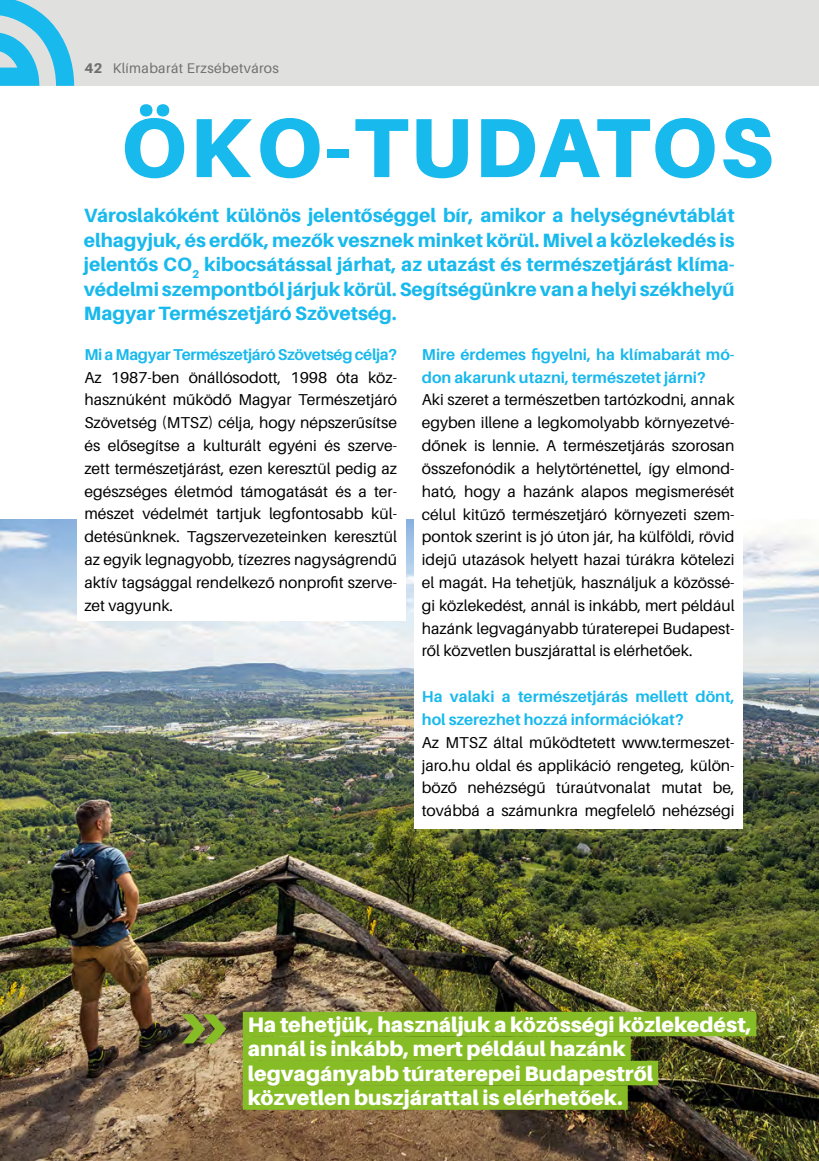
<style>
.page{position:relative;width:819px;height:1161px;background:#fff}
.page>*{position:absolute;margin:0;border:0;box-sizing:border-box;transform-origin:0 0}
.t1{font:900 87.5px "Aileron";color:#86bc25}
.t2{font:900 84px "Aileron";letter-spacing:.04em;color:#18b9ed}
.t3{font:900 21px/24.5px "Aileron";color:#fff}
.t4{font:800 19.25px/24.5px "Aileron";color:#18b9ed;text-align:justify}
.t5{font:15.75px/22.8px "Aileron";color:#000;text-align:justify}
.t6{font:700 15.75px/22.8px "Aileron";color:#18b9ed}
.t7{font:700 15.75px "Aileron";letter-spacing:-.02em;color:#18b9ed}
.t8{font:14px "Aileron";letter-spacing:.025em;color:#706f6f}
.s1{font-weight:800}
</style>
<div class="page">
<img style="left:0;top:519px;width:819px;height:642px">
<div style="left:0;top:0;width:819px;height:86px;background:#e0e0df"></div>
<svg style="left:0;top:0;width:74px;height:86px"></svg>
<div style="left:77px;top:391px;width:329px;height:230px;background:#fff"></div>
<div style="left:414px;top:506px;width:328px;height:322px;background:#fff"></div>
<div style="left:243px;top:1012px;width:513px;height:24px;background:#86bc25"></div>
<div style="left:243px;top:1036px;width:387px;height:25px;background:#86bc25"></div>
<div style="left:243px;top:1061px;width:415px;height:24px;background:#86bc25"></div>
<div style="left:243px;top:1085px;width:384px;height:25px;background:#86bc25"></div>
<p class="t8" style="left:84px;top:60px;width:196px"><span class="s1">42</span> Klímabarát Erzsébetváros</p>
<h2 class="t2" style="left:120px;top:99px;width:654px">ÖKO-TUDATOS</h2>
<p class="t4" style="left:84px;top:203px;width:652px">Városlakóként különös jelentőséggel bír, amikor a helységnévtáblát elhagyjuk, és erdők, mezők vesznek minket körül. Mivel a közlekedés is jelentős CO<sub>2</sub> kibocsátással járhat, az utazást és természetjárást klíma&shy;védelmi szempontból járjuk körül. Segítségünkre van a helyi székhelyű Magyar Természetjáró Szövetség.</p>
<p class="t7" style="left:84px;top:345px;width:314px">Mi a Magyar Természetjáró Szövetség célja?</p>
<p class="t5" style="left:84px;top:366px;width:314px">Az 1987-ben önállósodott, 1998 óta köz&shy;hasznúként működő Magyar Természetjáró Szövetség (MTSZ) célja, hogy népszerűsítse és elősegítse a kulturált egyéni és szerve&shy;zett természetjárást, ezen keresztül pedig az egészséges életmód támogatását és a ter&shy;mészet védelmét tartjuk legfontosabb kül&shy;detésünknek. Tagszervezeteinken keresztül az egyik legnagyobb, tízezres nagyságrendű aktív tagsággal rendelkező nonprofit szerve&shy;zet vagyunk.</p>
<p class="t6" style="left:422px;top:343px;width:314px">Mire érdemes figyelni, ha klímabarát mó&shy;don akarunk utazni, természetet járni?</p>
<p class="t5" style="left:422px;top:389px;width:314px">Aki szeret a természetben tartózkodni, annak egyben illene a legkomolyabb környezetvé&shy;dőnek is lennie. A természetjárás szorosan összefonódik a helytörténettel, így elmond&shy;ható, hogy a hazánk alapos megismerését célul kitűző természetjáró környezeti szem&shy;pontok szerint is jó úton jár, ha külföldi, rövid idejű utazások helyett hazai túrákra kötelezi el magát. Ha tehetjük, használjuk a közössé&shy;gi közlekedést, annál is inkább, mert például hazánk legvagányabb túraterepei Budapest&shy;ről közvetlen buszjárattal is elérhetőek.</p>
<p class="t6" style="left:422px;top:685px;width:314px">Ha valaki a természetjárás mellett dönt, hol szerezhet hozzá információkat?</p>
<p class="t5" style="left:422px;top:731px;width:314px">Az MTSZ által működtetett www.termeszet&shy;jaro.hu oldal és applikáció rengeteg, külön&shy;böző nehézségű túraútvonalat mutat be, továbbá a számunkra megfelelő nehézségi</p>
<h1 class="t1" style="left:178px;top:969px;width:60px">»</h1>
<h3 class="t3" style="left:248px;top:1012px;width:505px">Ha tehetjük, használjuk a közösségi közlekedést, annál is inkább, mert például hazánk legvagányabb túraterepei Budapestről közvetlen buszjárattal is elérhetőek.</h3>
</div>
